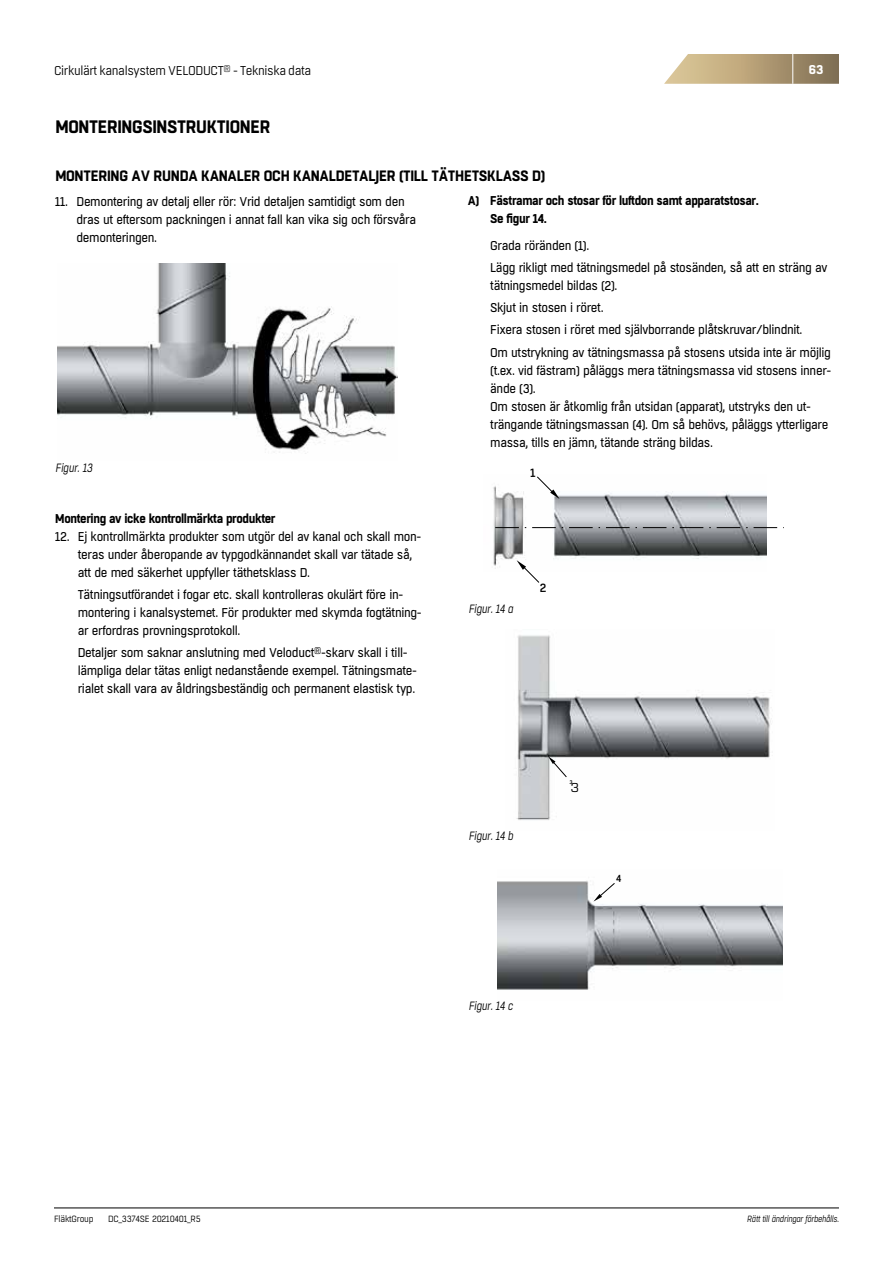
<style>
.page{position:relative;width:893px;height:1263px;background:#fff}
.page>*{position:absolute;margin:0;border:0;box-sizing:border-box;transform-origin:0 0}
.t1{font:700 18px "Boxed";letter-spacing:-.02em;color:#000;scale:.95 1}
.t2{font:700 15px "Boxed";letter-spacing:-.02em;color:#000;scale:.95 1}
.t3{font:12.75px/18px "Boxed";letter-spacing:-.03em;color:#000;scale:.95 1}
.t4{font:700 12.75px/18px "Boxed";letter-spacing:-.03em;color:#000;scale:.95 1}
.t5{font:12.75px "Boxed";letter-spacing:-.03em;color:#000;scale:.95 1}
.t6{font:700 12.75px "Boxed";color:#fff}
.t7{font:italic 12px "Boxed";letter-spacing:-.03em;color:#000;scale:.95 1}
.t8{font:12px "Eurostile LT Std";color:#000}
.t9{font:9px "Boxed";letter-spacing:-.03em;color:#000;scale:.95 1}
.t10{font:italic 9px "Boxed";letter-spacing:-.03em;color:#000;scale:.95 1}
</style>
<div class="page">
<svg style="left:664px;top:54px;width:175px;height:30px;background:#b7a480"></svg>
<hr style="left:792px;top:54px;width:1px;height:30px;background:#fff">
<hr style="left:54px;top:1208px;width:785px;height:1px;background:#000">
<img style="left:57px;top:263px;width:340px;height:191px">
<img style="left:493px;top:486px;width:273px;height:83px">
<svg style="left:495px;top:527px;width:289px;height:1px"></svg>
<img style="left:497px;top:881px;width:285px;height:109px">
<img style="left:516px;top:635px;width:256px;height:185px">
<svg style="left:531px;top:476px;width:29px;height:23px"></svg>
<svg style="left:517px;top:560px;width:29px;height:23px"></svg>
<svg style="left:593px;top:881px;width:28px;height:20px"></svg>
<svg style="left:548px;top:756px;width:24px;height:28px"></svg>
<p class="t5" style="left:54px;top:63px;width:272px">Cirkulärt kanalsystem VELODUCT<sup>®</sup> - Tekniska data</p>
<p class="t6" style="left:809px;top:61px;width:16px">63</p>
<h1 class="t1" style="left:55px;top:114px;width:228px">MONTERINGSINSTRUKTIONER</h1>
<p class="t2" style="left:55px;top:166px;width:517px">MONTERING AV RUNDA KANALER OCH KANALDETALJER (TILL TÄTHETSKLASS D)</p>
<p class="t3" style="left:77px;top:192px;width:359px;text-indent:-21px">11. Demontering av detalj eller rör: Vrid detaljen samtidigt som den dras ut eftersom packningen i annat fall kan vika sig och försvåra demonteringen.</p>
<p class="t7" style="left:55px;top:460px;width:41px">Figur. 13</p>
<p class="t4" style="left:55px;top:510px;width:233px">Montering av icke kontrollmärkta produkter</p>
<p class="t3" style="left:78px;top:528px;width:363px;text-indent:-23px">12. Ej kontrollmärkta produkter som utgör del av kanal och skall mon&shy;teras under åberopande av typgodkännandet skall var tätade så, att de med säkerhet uppfyller täthetsklass D.</p>
<p class="t3" style="left:78px;top:586px;width:364px">Tätningsutförandet i fogar etc. skall kontrolleras okulärt före in&shy;montering i kanalsystemet. För produkter med skymda fogtätning&shy;ar erfordras provningsprotokoll.</p>
<p class="t3" style="left:78px;top:644px;width:359px">Detaljer som saknar anslutning med Veloduct<sup>®</sup>-skarv skall i til - lämpliga delar tätas enligt nedanstående exempel. Tätningsmate&shy;rialet skall vara av åldringsbeständig och permanent elastisk typ.</p>
<p class="t4" style="left:490px;top:192px;width:284px;text-indent:-22px">A) Fästramar och stosar för luftdon samt apparatstosar.<br>Se figur 14.</p>
<p class="t3" style="left:490px;top:234px;width:356px;line-height:22.2px">Grada röränden (1).<br>Lägg rikligt med tätningsmedel på stosänden, så att en sträng av</p>
<p class="t3" style="left:490px;top:275px;width:360px;line-height:22.2px">tätningsmedel bildas (2).<br>Skjut in stosen i röret.<br>Fixera stosen i röret med självborrande plåtskruvar/blindnit.<br>Om utstrykning av tätningsmassa på stosens utsida inte är möjlig</p>
<p class="t3" style="left:490px;top:362px;width:361px">(t.ex. vid fästram) påläggs mera tätningsmassa vid stosens inner&shy;ände (3).<br>Om stosen är åtkomlig från utsidan (apparat), utstryks den ut&shy;trängande tätningsmassan (4). Om så behövs, påläggs ytterligare massa, tills en jämn, tätande sträng bildas.</p>
<p class="t7" style="left:468px;top:601px;width:49px">Figur. 14 a</p>
<p class="t7" style="left:468px;top:828px;width:49px">Figur. 14 b</p>
<p class="t8" style="left:571px;top:780px;width:10px">3</p>
<p class="t7" style="left:468px;top:998px;width:49px">Figur. 14 c</p>
<p class="t9" style="left:54px;top:1213px;width:43px">FläktGroup</p>
<p class="t9" style="left:108px;top:1213px;width:99px">DC_3374SE 20210401_R5</p>
<p class="t10" style="left:747px;top:1213px;width:98px">Rätt till ändringar förbehålls.</p>
</div>
